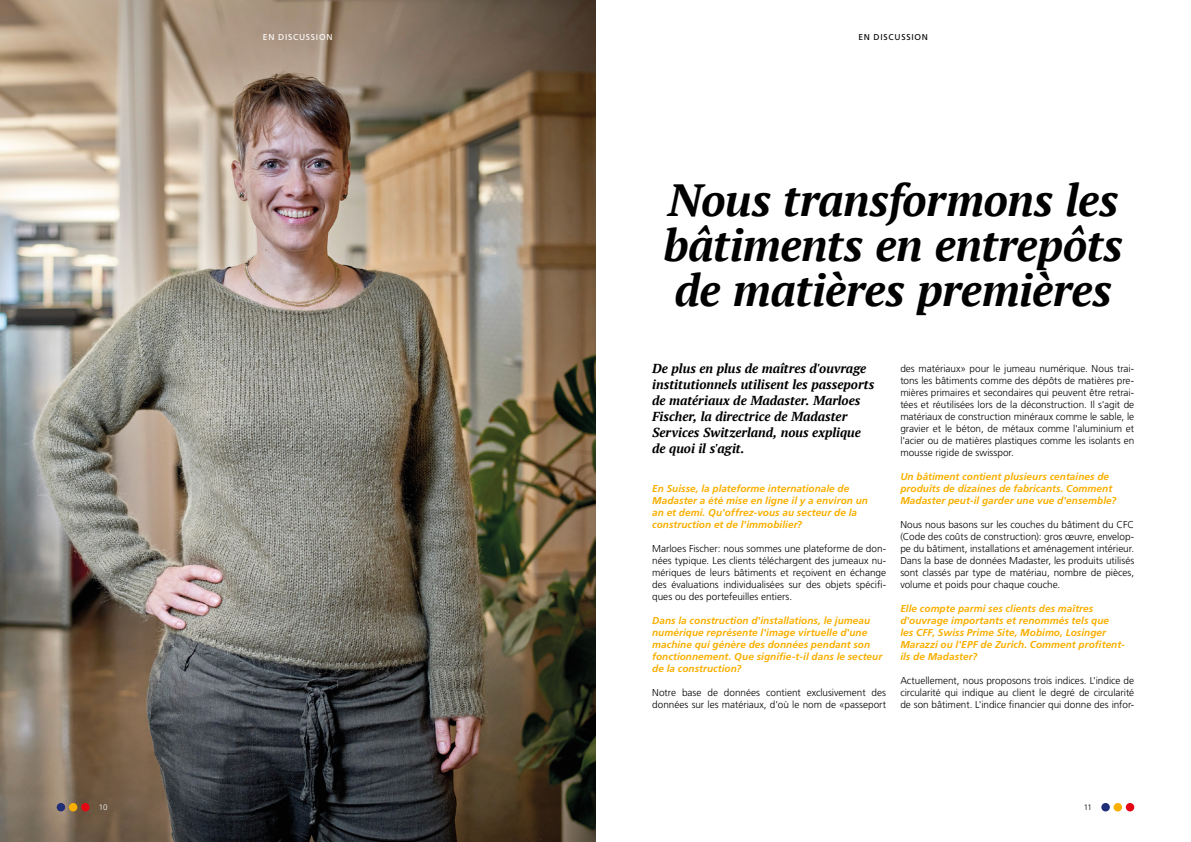
<style>
.page{position:relative;width:1191px;height:842px;background:#fff}
.page>*{position:absolute;margin:0;border:0;box-sizing:border-box;transform-origin:0 0}
.t1{font:italic 700 45px/45px "PT Serif";letter-spacing:-.01em;color:#000;text-align:justify}
.t2{font:italic 700 13px/16px "PT Serif";color:#000}
.t3{font:300 10px/12px "Frutiger LT Std";color:#000;text-align:justify}
.t4{font:italic 700 10px/12px "Frutiger LT Std";letter-spacing:.005em;color:#f9af00}
.t5{font:8.5px "Frutiger LT Std";letter-spacing:.085em;color:#000}
.t6{font:8.5px "Frutiger LT Std";letter-spacing:.085em;color:#fff}
.t7{font:300 8px "Frutiger LT Std";color:#000}
.t8{font:300 8px "Frutiger LT Std";color:#fff}
</style>
<div class="page">
<img style="left:0;top:0;width:595px;height:842px">
<div style="left:1101px;top:803px;width:8px;height:8px;background:#1f2e77;border-radius:50%"></div>
<div style="left:1113px;top:803px;width:9px;height:8px;background:#f9af00;border-radius:50%"></div>
<div style="left:1125px;top:803px;width:9px;height:8px;background:#e30613;border-radius:50%"></div>
<div style="left:57px;top:803px;width:8px;height:8px;background:#1f2e77;border-radius:50%"></div>
<div style="left:69px;top:803px;width:8px;height:8px;background:#f9af00;border-radius:50%"></div>
<div style="left:81px;top:803px;width:9px;height:8px;background:#e30613;border-radius:50%"></div>
<p class="t6" style="left:263px;top:32px;width:71px">EN DISCUSSION</p>
<p class="t8" style="left:99px;top:803px;width:10px">10</p>
<p class="t5" style="left:858px;top:32px;width:71px">EN DISCUSSION</p>
<h1 class="t1" style="left:663px;top:177px;width:461px">Nous transformons les bâtiments en entrepôts de matières premières</h1>
<h2 class="t2" style="left:652px;top:360px;width:224px">De plus en plus de maîtres d'ouvrage institutionnels utilisent les passeports de matériaux de Madaster. Marloes Fischer, la directrice de Madaster Services Switzerland, nous explique de quoi il s'agit.</h2>
<p class="t4" style="left:652px;top:483px;width:217px">En Suisse, la plateforme internationale de Madaster a été mise en ligne il y a environ un an et demi. Qu'offrez-vous au secteur de la construction et de l'immobilier?</p>
<p class="t3" style="left:652px;top:543px;width:235px">Marloes Fischer: nous sommes une plateforme de don&shy;nées typique. Les clients téléchargent des jumeaux nu&shy;mériques de leurs bâtiments et reçoivent en échange des évaluations individualisées sur des objets spécifi&shy;ques ou des portefeuilles entiers.</p>
<p class="t4" style="left:652px;top:615px;width:232px">Dans la construction d'installations, le jumeau numérique représente l'image virtuelle d'une machine qui génère des données pendant son fonctionnement. Que signifie-t-il dans le secteur de la construction?</p>
<p class="t3" style="left:652px;top:687px;width:235px">Notre base de données contient exclusivement des données sur les matériaux, d'où le nom de «passeport</p>
<p class="t3" style="left:900px;top:363px;width:235px">des matériaux» pour le jumeau numérique. Nous trai&shy;tons les bâtiments comme des dépôts de matières pre&shy;mières primaires et secondaires qui peuvent être retrai&shy;tées et réutilisées lors de la déconstruction. Il s'agit de matériaux de construction minéraux comme le sable, le gravier et le béton, de métaux comme l'aluminium et l'acier ou de matières plastiques comme les isolants en mousse rigide de swisspor.</p>
<p class="t4" style="left:900px;top:471px;width:218px">Un bâtiment contient plusieurs centaines de produits de dizaines de fabricants. Comment<br>Madaster peut-il garder une vue d'ensemble?</p>
<p class="t3" style="left:900px;top:519px;width:235px">Nous nous basons sur les couches du bâtiment du CFC (Code des coûts de construction): gros œuvre, envelop&shy;pe du bâtiment, installations et aménagement intérieur.<br>Dans la base de données Madaster, les produits utilisés sont classés par type de matériau, nombre de pièces, volume et poids pour chaque couche.</p>
<p class="t4" style="left:900px;top:603px;width:226px">Elle compte parmi ses clients des maîtres d'ouvrage importants et renommés tels que<br>les CFF, Swiss Prime Site, Mobimo, Losinger Marazzi ou l'EPF de Zurich. Comment profitent&shy;ils de Madaster?</p>
<p class="t3" style="left:900px;top:675px;width:235px">Actuellement, nous proposons trois indices. L'indice de circularité qui indique au client le degré de circularité de son bâtiment. L'indice financier qui donne des infor-</p>
<p class="t7" style="left:1083px;top:803px;width:10px">11</p>
</div>
